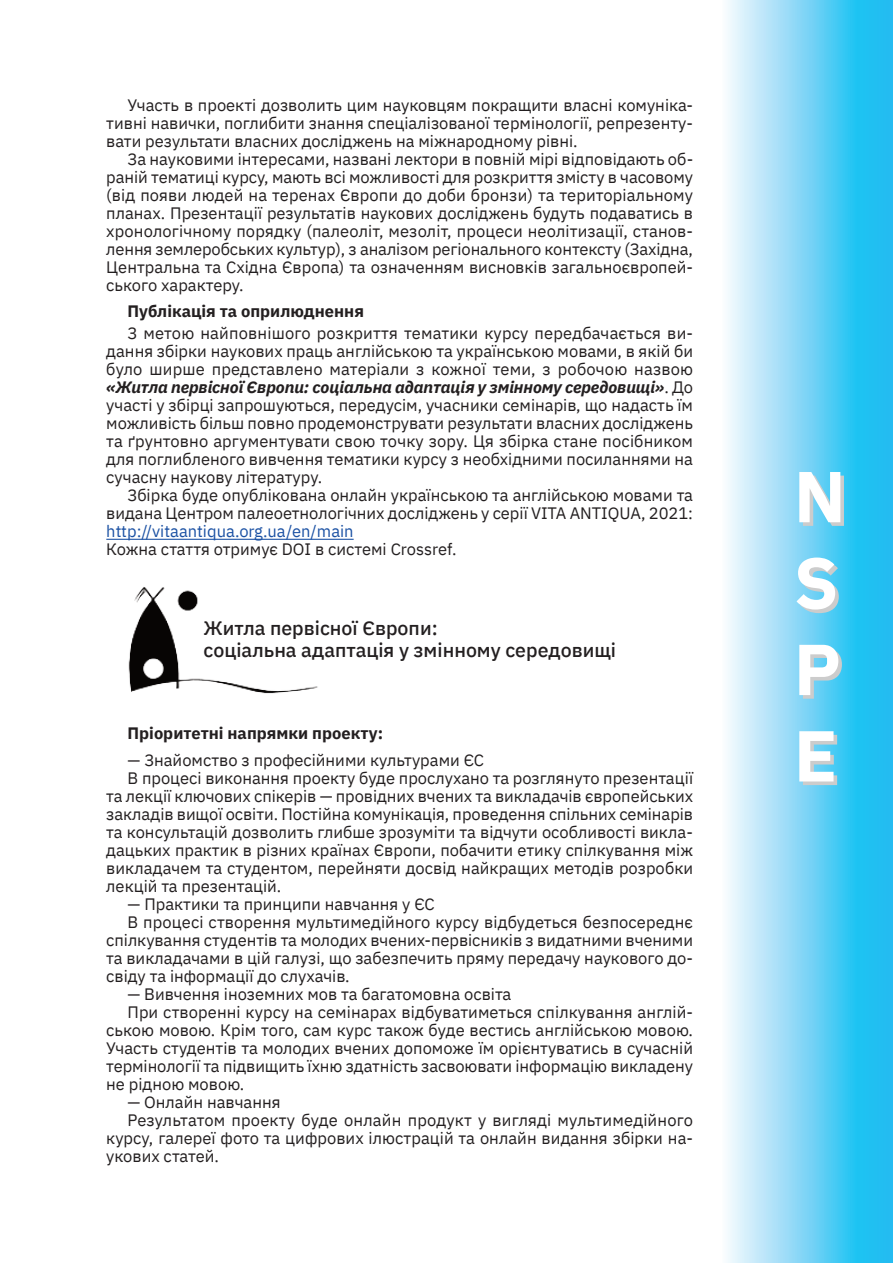
<style>
.page{position:relative;width:893px;height:1263px;background:#fff}
.page>*{position:absolute;margin:0;border:0;box-sizing:border-box;transform-origin:0 0}
.t1{font:700 72px/86.4px "IBM Plex Sans";color:#fff;text-align:justify}
.t2{font:500 19.5px/22.5px "IBM Plex Sans";color:#231f20}
.t3{font:16.5px/18px "IBM Plex Sans";color:#231f20;text-align:justify}
.t4{font:700 16.5px "IBM Plex Sans";color:#231f20}
.t5{font:16.5px "IBM Plex Sans";color:#1c52a4}
.s1{font-weight:700;font-style:italic}
</style>
<div class="page">
<svg style="left:727px;top:0;width:166px;height:1263px;background:#77d5f6"></svg>
<hr style="left:106px;top:539px;width:248px;height:1px;background:#1c52a4">
<img style="left:128px;top:587px;width:190px;height:107px">
<p class="t3" style="left:106px;top:95px;width:588px;text-indent:21px">Участь в проекті дозволить цим науковцям покращити власні комуніка&shy;тивні навички, поглибити знання спеціалізованої термінології, репрезенту&shy;вати результати власних досліджень на міжнародному рівні.</p>
<p class="t3" style="left:106px;top:149px;width:588px;text-indent:21px">За науковими інтересами, названі лектори в повній мірі відповідають об&shy;раній тематиці курсу, мають всі можливості для розкриття змісту в часовому (від появи людей на теренах Європи до доби бронзи) та територіальному планах. Презентації результатів наукових досліджень будуть подаватись в хронологічному порядку (палеоліт, мезоліт, процеси неолітизації, станов&shy;лення землеробських культур), з аналізом регіонального контексту (Західна, Центральна та Східна Європа) та означенням висновків загальноєвропей&shy;ського характеру.</p>
<p class="t4" style="left:128px;top:300px;width:238px">Публікація та оприлюднення</p>
<p class="t3" style="left:106px;top:324px;width:588px;text-indent:21px">З метою найповнішого розкриття тематики курсу передбачається ви&shy;дання збірки наукових праць англійською та українською мовами, в якій би було ширше представлено матеріали з кожної теми, з робочою назвою <span class="s1">«Житла первісної Європи: соціальна адаптація у змінному середовищі»</span>. До участі у збірці запрошуються, передусім, учасники семінарів, що надасть їм можливість більш повно продемонструвати результати власних досліджень та ґрунтовно аргументувати свою точку зору. Ця збірка стане посібником для поглибленого вивчення тематики курсу з необхідними посиланнями на сучасну наукову літературу.</p>
<p class="t3" style="left:106px;top:486px;width:588px;text-align:right">Збірка буде опублікована онлайн українською та англійською мовами та видана Центром палеоетнологічних досліджень у серії VITA ANTIQUA, 2021:</p>
<p class="t5" style="left:106px;top:521px;width:249px">http://vitaantiqua.org.ua/en/main</p>
<p class="t3" style="left:106px;top:540px;width:352px">Кожна стаття отримує DOI в системі Crossref.</p>
<p class="t2" style="left:204px;top:616px;width:414px">Житла первісної Європи:<br>соціальна адаптація у змінному середовищі</p>
<p class="t4" style="left:128px;top:722px;width:257px">Пріоритетні напрямки проекту:</p>
<p class="t3" style="left:128px;top:750px;width:358px">— Знайомство з професійними культурами ЄС</p>
<p class="t3" style="left:128px;top:768px;width:567px">В процесі виконання проекту буде прослухано та розглянуто презентації</p>
<p class="t3" style="left:106px;top:786px;width:588px">та лекції ключових спікерів — провідних вчених та викладачів європейських</p>
<p class="t3" style="left:106px;top:804px;width:588px">закладів вищої освіти. Постійна комунікація, проведення спільних семінарів</p>
<p class="t3" style="left:106px;top:822px;width:588px">та консультацій дозволить глибше зрозуміти та відчути особливості викла-</p>
<p class="t3" style="left:106px;top:840px;width:588px">дацьких практик в різних країнах Європи, побачити етику спілкування між</p>
<p class="t3" style="left:106px;top:858px;width:588px">викладачем та студентом, перейняти досвід найкращих методів розробки</p>
<p class="t3" style="left:106px;top:876px;width:177px">лекцій та презентацій.</p>
<p class="t3" style="left:128px;top:894px;width:309px">— Практики та принципи навчання у ЄС</p>
<p class="t3" style="left:128px;top:912px;width:567px">В процесі створення мультимедійного курсу відбудеться безпосереднє</p>
<p class="t3" style="left:106px;top:930px;width:588px">спілкування студентів та молодих вчених-первісників з видатними вченими</p>
<p class="t3" style="left:106px;top:948px;width:588px">та викладачами в цій галузі, що забезпечить пряму передачу наукового до-</p>
<p class="t3" style="left:106px;top:966px;width:245px">свіду та інформації до слухачів.</p>
<p class="t3" style="left:127px;top:984px;width:385px">— Вивчення іноземних мов та багатомовна освіта</p>
<p class="t3" style="left:127px;top:1002px;width:567px">При створенні курсу на семінарах відбуватиметься спілкування англій-</p>
<p class="t3" style="left:106px;top:1020px;width:588px">ською мовою. Крім того, сам курс також буде вестись англійською мовою.</p>
<p class="t3" style="left:106px;top:1038px;width:588px">Участь студентів та молодих вчених допоможе їм орієнтуватись в сучасній</p>
<p class="t3" style="left:106px;top:1056px;width:588px">термінології та підвищить їхню здатність засвоювати інформацію викладену</p>
<p class="t3" style="left:106px;top:1074px;width:140px">не рідною мовою.</p>
<p class="t3" style="left:127px;top:1092px;width:155px">— Онлайн навчання</p>
<p class="t3" style="left:127px;top:1110px;width:567px">Результатом проекту буде онлайн продукт у вигляді мультимедійного</p>
<p class="t3" style="left:106px;top:1128px;width:588px">курсу, галереї фото та цифрових ілюстрацій та онлайн видання збірки на-</p>
<p class="t3" style="left:106px;top:1146px;width:114px">укових статей.</p>
<h1 class="t1" style="left:794px;top:452px;width:54px">N S P E</h1>
</div>
